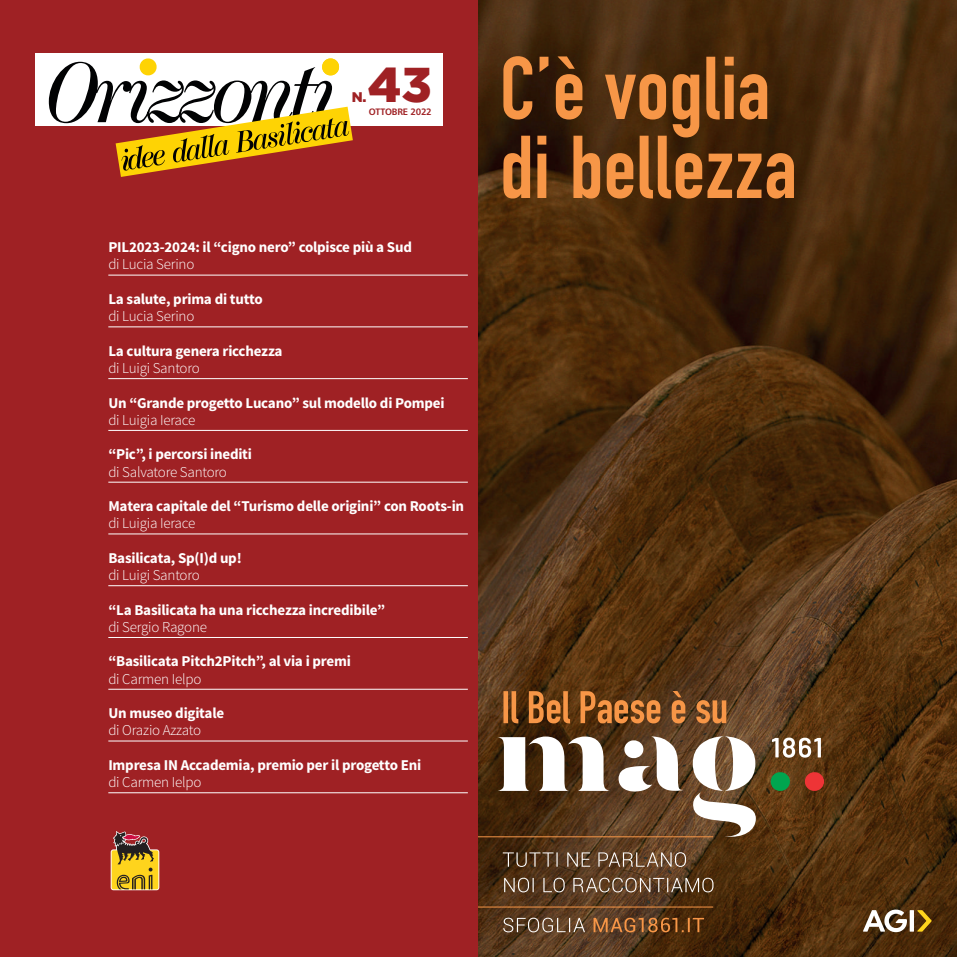
<style>
.page{position:relative;width:957px;height:957px;background:#fff}
.page>*{position:absolute;margin:0;border:0;box-sizing:border-box;transform-origin:0 0}
.t1{font:900 48.88px "Gotham";color:#9f2124}
.t2{font:700 15px "Source Sans Pro";letter-spacing:-.015em;color:#fff}
.t3{font:300 15px "Source Sans Pro";letter-spacing:-.015em;color:#fff}
.t4{font:900 14px "Gotham";color:#9f2124}
.t5{font:9.25px "Humanist 777 BT Bold B";letter-spacing:-.025em;color:#9f2124}
</style>
<div class="page">
<div style="left:0;top:0;width:478px;height:957px;background:#9f2124"></div>
<svg style="left:111px;top:831px;width:48px;height:59px;background:#b38730"></svg>
<div style="left:35px;top:53px;width:408px;height:73px;background:#fff"></div>
<svg style="left:49px;top:58px;width:304px;height:119px"></svg>
<hr style="left:108px;top:275px;width:360px;height:1px;background:#fff">
<hr style="left:108px;top:326px;width:360px;height:1px;background:#fff">
<hr style="left:108px;top:378px;width:360px;height:1px;background:#fff">
<hr style="left:108px;top:430px;width:360px;height:1px;background:#fff">
<hr style="left:108px;top:482px;width:360px;height:1px;background:#fff">
<hr style="left:108px;top:533px;width:360px;height:1px;background:#fff">
<hr style="left:108px;top:585px;width:360px;height:1px;background:#fff">
<hr style="left:108px;top:637px;width:360px;height:1px;background:#fff">
<hr style="left:108px;top:689px;width:360px;height:1px;background:#fff">
<hr style="left:108px;top:740px;width:360px;height:1px;background:#fff">
<hr style="left:108px;top:792px;width:360px;height:1px;background:#fff">
<img style="left:478px;top:0;width:479px;height:957px">
<svg style="left:771px;top:772px;width:19px;height:19px"></svg>
<svg style="left:805px;top:772px;width:19px;height:19px"></svg>
<svg style="left:498px;top:736px;width:112px;height:55px"></svg>
<svg style="left:690px;top:736px;width:66px;height:100px"></svg>
<svg style="left:618px;top:736px;width:65px;height:56px"></svg>
<svg style="left:772px;top:737px;width:49px;height:20px"></svg>
<svg style="left:503px;top:691px;width:223px;height:32px;background:#925927"></svg>
<svg style="left:503px;top:56px;width:291px;height:142px;background:#7e4a1e"></svg>
<svg style="left:503px;top:852px;width:183px;height:15px;background:#755c46"></svg>
<svg style="left:504px;top:877px;width:209px;height:15px;background:#765d47"></svg>
<hr style="left:478px;top:906px;width:235px;height:1px;background:#f79647">
<hr style="left:478px;top:836px;width:235px;height:1px;background:#f79647">
<svg style="left:503px;top:917px;width:82px;height:15px"></svg>
<svg style="left:593px;top:917px;width:111px;height:15px;background:#804f25"></svg>
<svg style="left:917px;top:910px;width:14px;height:21px"></svg>
<div style="left:909px;top:910px;width:5px;height:21px;background:#fff"></div>
<svg style="left:863px;top:909px;width:44px;height:23px"></svg>
<img style="left:478px;top:0;width:22px;height:21px">
<h1 class="t1" style="left:368px;top:68px;width:66px">43</h1>
<p class="t5" style="left:369px;top:109px;width:64px">OTTOBRE 2022</p>
<p class="t4" style="left:352px;top:92px;width:16px">N.</p>
<p class="t2" style="left:108px;top:242px;width:305px">PIL2023-2024: il “cigno nero” colpisce più a Sud</p>
<p class="t3" style="left:108px;top:259px;width:87px">di Lucia Serino</p>
<p class="t2" style="left:108px;top:293px;width:156px">La salute, prima di tutto</p>
<p class="t3" style="left:108px;top:310px;width:87px">di Lucia Serino</p>
<p class="t2" style="left:108px;top:345px;width:176px">La cultura genera ricchezza</p>
<p class="t3" style="left:108px;top:362px;width:93px">di Luigi Santoro</p>
<p class="t2" style="left:108px;top:397px;width:338px">Un “Grande progetto Lucano” sul modello di Pompei</p>
<p class="t3" style="left:108px;top:414px;width:88px">di Luigia Ierace</p>
<p class="t2" style="left:108px;top:449px;width:145px">“Pic”, i percorsi inediti</p>
<p class="t3" style="left:108px;top:466px;width:120px">di Salvatore Santoro</p>
<p class="t2" style="left:108px;top:500px;width:357px">Matera capitale del “Turismo delle origini” con Roots-in</p>
<p class="t3" style="left:108px;top:517px;width:88px">di Luigia Ierace</p>
<p class="t2" style="left:108px;top:552px;width:135px">Basilicata, Sp(I)d up!</p>
<p class="t3" style="left:108px;top:569px;width:93px">di Luigi Santoro</p>
<p class="t2" style="left:108px;top:604px;width:278px">“La Basilicata ha una ricchezza incredibile”</p>
<p class="t3" style="left:108px;top:621px;width:100px">di Sergio Ragone</p>
<p class="t2" style="left:108px;top:656px;width:244px">“Basilicata Pitch2Pitch”, al via i premi</p>
<p class="t3" style="left:108px;top:673px;width:94px">di Carmen Ielpo</p>
<p class="t2" style="left:108px;top:707px;width:117px">Un museo digitale</p>
<p class="t3" style="left:108px;top:724px;width:94px">di Orazio Azzato</p>
<p class="t2" style="left:108px;top:759px;width:314px">Impresa IN Accademia, premio per il progetto Eni</p>
<p class="t3" style="left:108px;top:776px;width:94px">di Carmen Ielpo</p>
</div>
